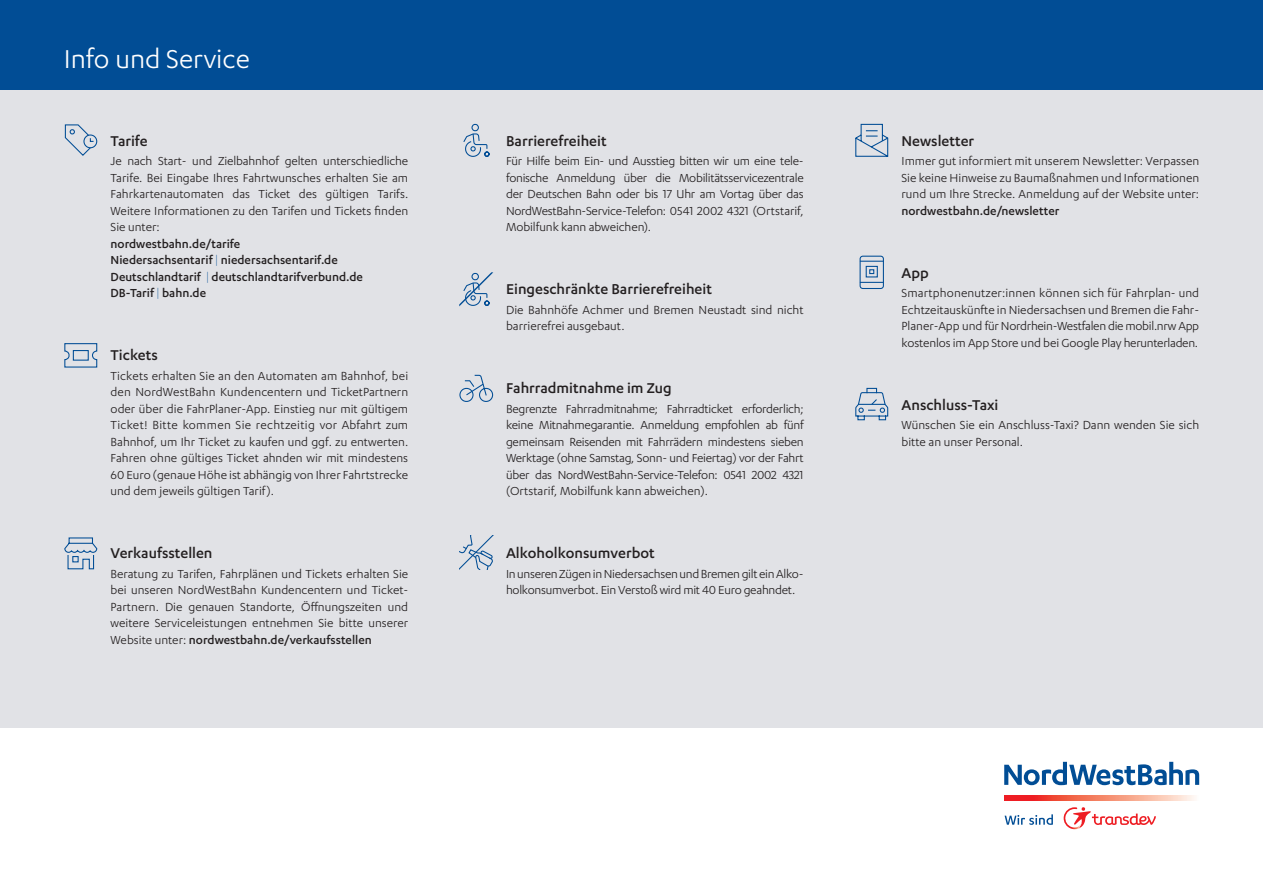
<style>
.page{position:relative;width:1263px;height:893px;background:#fff}
.page>*{position:absolute;margin:0;border:0;box-sizing:border-box;transform-origin:0 0}
.t1{font:30px "Karbon";color:#fff}
.t2{font:500 16.5px "Karbon";color:#231f20}
.t3{font:13.5px/16.5px "Karbon";color:#231f20;text-align:justify}
.t4{font:500 13.5px "Karbon";color:#231f20}
.t5{font:13.5px/16.5px "Karbon";letter-spacing:-.02em;color:#231f20}
.s1{font-weight:300;color:#014d95}
.s2{font-weight:500}
</style>
<div class="page">
<div style="left:0;top:0;width:1263px;height:727px;background:#e1e2e6"></div>
<div style="left:0;top:0;width:1263px;height:89px;background:#014d95"></div>
<svg style="left:1004px;top:796px;width:190px;height:4px"></svg>
<svg style="left:1004px;top:814px;width:49px;height:11px"></svg>
<svg style="left:1082px;top:807px;width:74px;height:20px"></svg>
<img style="left:1063px;top:807px;width:19px;height:22px">
<svg style="left:1004px;top:762px;width:195px;height:23px"></svg>
<svg style="left:64px;top:537px;width:34px;height:33px"></svg>
<svg style="left:64px;top:124px;width:34px;height:32px"></svg>
<svg style="left:64px;top:343px;width:34px;height:25px"></svg>
<svg style="left:459px;top:536px;width:34px;height:34px"></svg>
<svg style="left:855px;top:123px;width:34px;height:34px"></svg>
<svg style="left:459px;top:375px;width:34px;height:27px"></svg>
<svg style="left:463px;top:123px;width:27px;height:34px"></svg>
<div style="left:866px;top:388px;width:11px;height:5px;border:1px solid #014d95"></div>
<svg style="left:855px;top:392px;width:34px;height:29px"></svg>
<svg style="left:459px;top:272px;width:34px;height:34px"></svg>
<svg style="left:859px;top:255px;width:25px;height:34px"></svg>
<p class="t1" style="left:64px;top:42px;width:188px">Info und Service</p>
<p class="t2" style="left:111px;top:131px;width:39px">Tarife</p>
<p class="t3" style="left:111px;top:152px;width:299px">Je nach Start- und Zielbahnhof gelten unterschiedliche Tarife. Bei Eingabe Ihres Fahrtwunsches erhalten Sie am Fahrkartenautomaten das Ticket des gültigen Tarifs.<br>Weitere Informationen zu den Tarifen und Tickets finden Sie unter:</p>
<p class="t4" style="left:111px;top:236px;width:131px">nordwestbahn.de/tarife</p>
<p class="t4" style="left:111px;top:252px;width:229px">Niedersachsentarif <span class="s1">|</span> niedersachsentarif.de</p>
<p class="t4" style="left:111px;top:269px;width:254px">Deutschlandtarif <span class="s1">|</span> deutschlandtarifverbund.de</p>
<p class="t4" style="left:111px;top:285px;width:97px">DB-Tarif <span class="s1">|</span> bahn.de</p>
<p class="t2" style="left:111px;top:346px;width:49px">Tickets</p>
<p class="t3" style="left:111px;top:367px;width:299px">Tickets erhalten Sie an den Automaten am Bahnhof, bei den NordWestBahn Kundencentern und TicketPartnern oder über die FahrPlaner-App. Einstieg nur mit gültigem Ticket! Bitte kommen Sie rechtzeitig vor Abfahrt zum Bahnhof, um Ihr Ticket zu kaufen und ggf. zu entwerten.<br>Fahren ohne gültiges Ticket ahnden wir mit mindestens 60 Euro (genaue Höhe ist abhängig von Ihrer Fahrtstrecke und dem jeweils gültigen Tarif).</p>
<p class="t2" style="left:111px;top:544px;width:103px">Verkaufsstellen</p>
<p class="t3" style="left:111px;top:565px;width:299px">Beratung zu Tarifen, Fahrplänen und Tickets erhalten Sie bei unseren NordWestBahn Kundencentern und Ticket-Partnern. Die genauen Standorte, Öffnungszeiten und weitere Serviceleistungen entnehmen Sie bitte unserer Website unter: <span class="s2">nordwestbahn.de/verkaufsstellen</span></p>
<p class="t2" style="left:506px;top:131px;width:102px">Barrierefreiheit</p>
<p class="t3" style="left:506px;top:152px;width:299px">Für Hilfe beim Ein- und Ausstieg bitten wir um eine tele&shy;fonische Anmeldung über die Mobilitätsservicezentrale der Deutschen Bahn oder bis 17 Uhr am Vortag über das NordWestBahn-Service-Telefon: 0541 2002 4321 (Ortstarif, Mobilfunk kann abweichen).</p>
<p class="t2" style="left:506px;top:280px;width:207px">Eingeschränkte Barrierefreiheit</p>
<p class="t3" style="left:506px;top:301px;width:299px">Die Bahnhöfe Achmer und Bremen Neustadt sind nicht barrierefrei ausgebaut.</p>
<p class="t2" style="left:506px;top:379px;width:167px">Fahrradmitnahme im Zug</p>
<p class="t3" style="left:506px;top:400px;width:299px">Begrenzte Fahrradmitnahme; Fahrradticket erforderlich; keine Mitnahmegarantie. Anmeldung empfohlen ab fünf gemeinsam Reisenden mit Fahrrädern mindestens sieben Werktage (ohne Samstag, Sonn- und Feiertag) vor der Fahrt über das NordWestBahn-Service-Telefon: 0541 2002 4321 (Ortstarif, Mobilfunk kann abweichen).</p>
<p class="t2" style="left:506px;top:544px;width:150px">Alkoholkonsumverbot</p>
<p class="t5" style="left:506px;top:565px;width:299px">In unseren Zügen in Niedersachsen und Bremen gilt ein Alko&shy;holkonsumverbot. Ein Verstoß wird mit 40 Euro geahndet.</p>
<p class="t2" style="left:901px;top:131px;width:74px">Newsletter</p>
<p class="t3" style="left:901px;top:152px;width:299px">Immer gut informiert mit unserem Newsletter: Verpassen Sie keine Hinweise zu Baumaßnahmen und Informationen rund um Ihre Strecke. Anmeldung auf der Website unter: <span class="s2">nordwestbahn.de/newsletter</span></p>
<p class="t2" style="left:901px;top:263px;width:29px">App</p>
<p class="t3" style="left:901px;top:284px;width:299px">Smartphonenutzer:innen können sich für Fahrplan- und Echtzeitauskünfte in Niedersachsen und Bremen die Fahr-Planer-App und für Nordrhein-Westfalen die mobil.nrw App kostenlos im App Store und bei Google Play herunterladen.</p>
<p class="t2" style="left:901px;top:395px;width:98px">Anschluss-Taxi</p>
<p class="t3" style="left:901px;top:416px;width:299px">Wünschen Sie ein Anschluss-Taxi? Dann wenden Sie sich bitte an unser Personal.</p>
</div>
